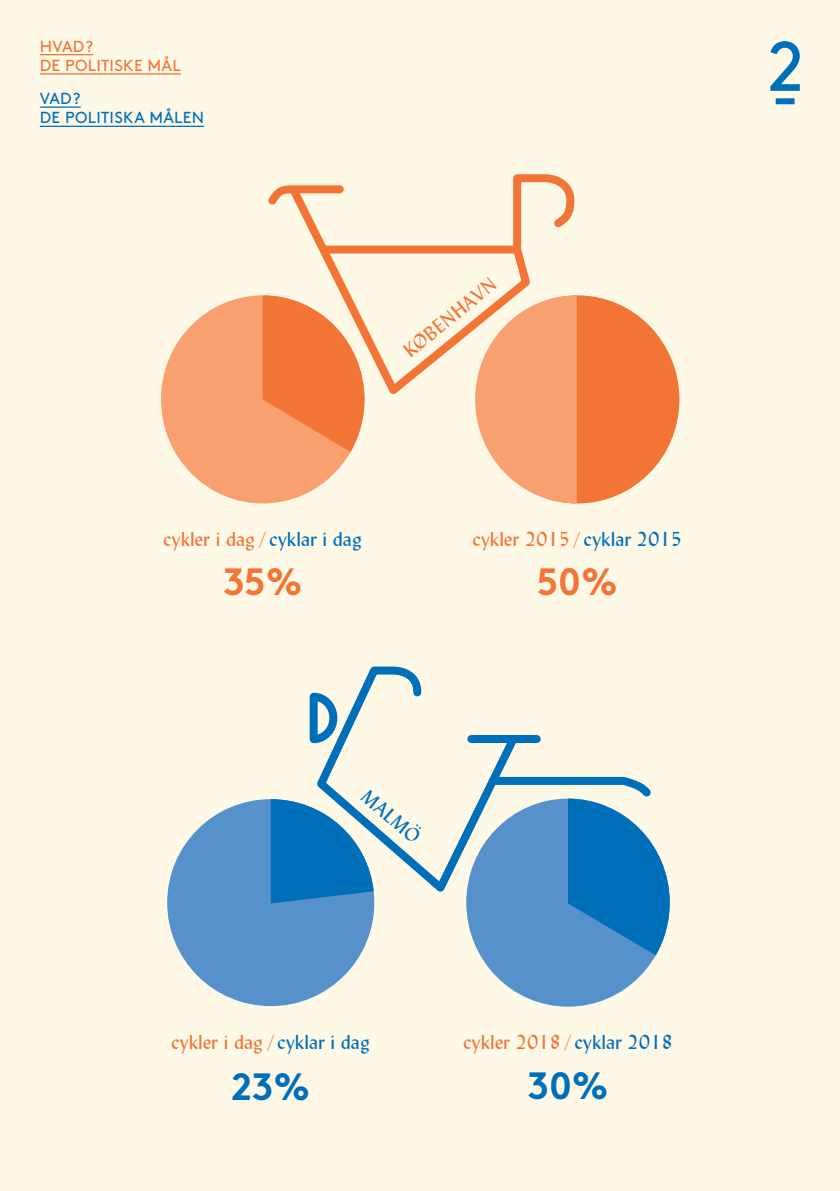
<style>
.page{position:relative;width:840px;height:1191px;background:#fff}
.page>*{position:absolute;margin:0;border:0;box-sizing:border-box;transform-origin:0 0}
.t1{font:70px "Brown Std";color:#006fba}
.t2{font:700 38px "Brown Std";color:#f37535}
.t3{font:700 38px "Brown Std";color:#006fba}
.t4{font:20px "Lydian BT";letter-spacing:.02em;color:#f37535}
.t5{font:20px "Lydian BT";color:#006fba}
.t6{font:16px/19.2px "Brown Std";letter-spacing:.02em;color:#006fba}
.t7{font:16px/19.2px "Brown Std";letter-spacing:.02em;color:#f37535}
.s1{color:#006fba}
</style>
<div class="page">
<div style="left:0;top:0;width:839px;height:1191px;background:#fef9e7"></div>
<div style="left:775px;top:98px;width:19px;height:6px;background:#006fba"></div>
<hr style="left:40px;top:54px;width:53px;height:1px;background:#f37535">
<hr style="left:40px;top:73px;width:141px;height:2px;background:#f37535">
<hr style="left:40px;top:106px;width:41px;height:2px;background:#006fba">
<hr style="left:40px;top:126px;width:164px;height:1px;background:#006fba">
<div style="left:475px;top:295px;width:204px;height:208px;background:#f37535;border-radius:50%"></div>
<svg style="left:475px;top:403px;width:101px;height:100px"></svg>
<div style="left:161px;top:295px;width:203px;height:208px;background:#f8a070;border-radius:50%"></div>
<svg style="left:262px;top:295px;width:102px;height:157px"></svg>
<svg style="left:283px;top:174px;width:295px;height:229px"></svg>
<div style="left:324px;top:245px;width:191px;height:8px;background:#f37535"></div>
<svg style="left:268px;top:181px;width:79px;height:31px"></svg>
<div style="left:466px;top:798px;width:203px;height:208px;background:#5691cc;border-radius:50%"></div>
<div style="left:167px;top:799px;width:207px;height:207px;background:#5691cc;border-radius:50%"></div>
<svg style="left:270px;top:799px;width:41px;height:104px;background:#0973bb"></svg>
<svg style="left:309px;top:694px;width:2px;height:48px"></svg>
<svg style="left:523px;top:776px;width:146px;height:179px"></svg>
<svg style="left:311px;top:666px;width:212px;height:234px"></svg>
<div style="left:471px;top:735px;width:65px;height:8px;background:#006fba"></div>
<p class="t7" style="left:40px;top:37px;width:142px">HVAD?<br>DE POLITISKE MÅL</p>
<p class="t6" style="left:40px;top:89px;width:166px">VAD?<br>DE POLITISKA MÅLEN</p>
<p class="t4" style="left:398px;top:343px;width:114px;rotate:-39deg">KØBENHAVN</p>
<p class="t4" style="left:163px;top:527px;width:200px">cykler i dag / <span class="s1">cyklar i dag</span></p>
<p class="t4" style="left:472px;top:527px;width:210px">cykler 2015 / <span class="s1">cyklar 2015</span></p>
<h2 class="t2" style="left:223px;top:558px;width:81px">35%</h2>
<h2 class="t2" style="left:536px;top:558px;width:82px">50%</h2>
<p class="t5" style="left:372px;top:784px;width:72px;rotate:41deg">MALMÖ</p>
<p class="t4" style="left:171px;top:1030px;width:200px">cykler i dag / <span class="s1">cyklar i dag</span></p>
<p class="t4" style="left:463px;top:1030px;width:210px">cykler 2018 / <span class="s1">cyklar 2018</span></p>
<h2 class="t3" style="left:231px;top:1063px;width:80px">23%</h2>
<h2 class="t3" style="left:527px;top:1062px;width:83px">30%</h2>
<h1 class="t1" style="left:767px;top:26px;width:38px">2</h1>
</div>
